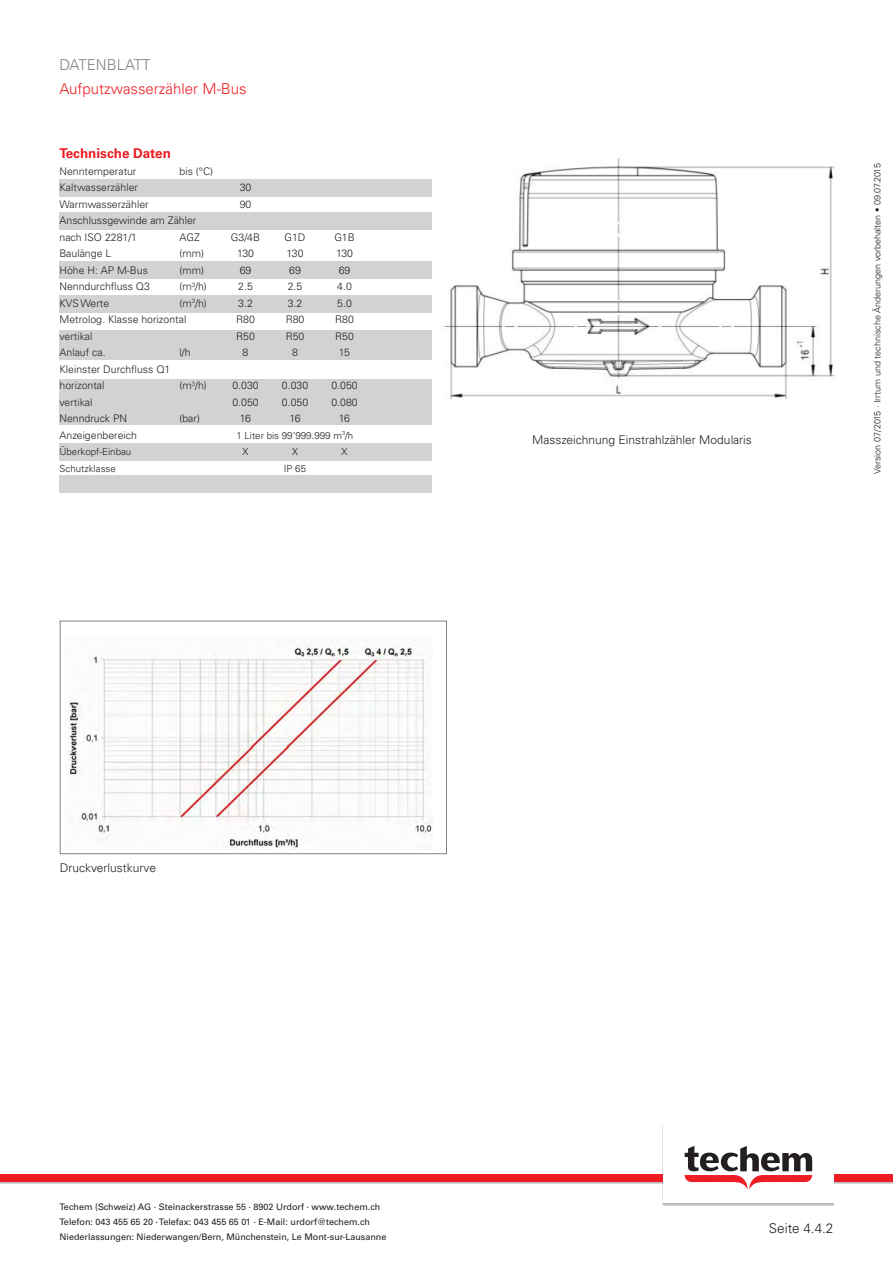
<style>
.page{position:relative;width:893px;height:1263px;background:#fff}
.page>*{position:absolute;margin:0;border:0;box-sizing:border-box;transform-origin:0 0}
.t1{font:300 15px "Univers LT Pro 45";color:#ee1d23}
.t2{font:300 15px "Univers LT Pro 45";color:#808285}
.t3{font:700 13.5px "Univers LT Pro 65";color:#ee1d23}
.t4{font:300 13.5px "Univers LT Pro 45";color:#231f20}
.t5{font:300 12px "Univers LT Pro 45";color:#231f20}
.t6{font:300 10.5px "Univers LT Pro 45";color:#231f20}
.t7{font:300 9.75px "Univers LT Pro 45";color:#231f20}
.t8{font:9px "Univers LT Pro 55 Roman";color:#231f20}
.t9{font:300 9px "Univers LT Pro 45";color:#231f20}
</style>
<div class="page">
<div style="left:0;top:1175px;width:893px;height:9px;background:#bfbdbe"></div>
<div style="left:0;top:1175px;width:893px;height:7px;background:#ee1d23"></div>
<div style="left:662px;top:1125px;width:172px;height:80px;background:#bdbcbc"></div>
<div style="left:663px;top:1124px;width:170px;height:79px;background:#fff"></div>
<svg style="left:685px;top:1146px;width:127px;height:43px"></svg>
<div style="left:60px;top:476px;width:372px;height:17px;background:#d1d2d4"></div>
<div style="left:60px;top:443px;width:372px;height:17px;background:#d1d2d4"></div>
<img style="left:65px;top:638px;width:367px;height:211px">
<div style="left:60px;top:621px;width:387px;height:233px;border:1px solid #808285"></div>
<div style="left:60px;top:379px;width:372px;height:46px;background:#d1d2d4"></div>
<div style="left:60px;top:330px;width:372px;height:30px;background:#d1d2d4"></div>
<div style="left:60px;top:295px;width:372px;height:17px;background:#d1d2d4"></div>
<div style="left:60px;top:261px;width:372px;height:17px;background:#d1d2d4"></div>
<div style="left:60px;top:179px;width:372px;height:17px;background:#d1d2d4"></div>
<div style="left:60px;top:212px;width:372px;height:17px;background:#d1d2d4"></div>
<img style="left:444px;top:158px;width:391px;height:241px">
<h1 class="t2" style="left:60px;top:56px;width:93px">DATENBLATT</h1>
<p class="t1" style="left:60px;top:80px;width:189px">Aufputzwasserzähler M-Bus</p>
<p class="t3" style="left:60px;top:145px;width:113px">Technische Daten</p>
<p class="t6" style="left:60px;top:164px;width:78px">Nenntemperatur</p>
<p class="t6" style="left:180px;top:164px;width:35px">bis (°C)</p>
<p class="t6" style="left:60px;top:181px;width:80px">Kaltwasserzähler</p>
<p class="t6" style="left:240px;top:181px;width:13px">30</p>
<p class="t6" style="left:60px;top:197px;width:91px">Warmwasserzähler</p>
<p class="t6" style="left:240px;top:197px;width:13px">90</p>
<p class="t6" style="left:60px;top:214px;width:138px">Anschlussgewinde am Zähler</p>
<p class="t6" style="left:60px;top:230px;width:79px">nach ISO 2281/1</p>
<p class="t6" style="left:180px;top:230px;width:22px">AGZ</p>
<p class="t6" style="left:231px;top:230px;width:31px">G3/4B</p>
<p class="t6" style="left:285px;top:230px;width:22px">G1D</p>
<p class="t6" style="left:334px;top:230px;width:22px">G1B</p>
<p class="t6" style="left:60px;top:247px;width:53px">Baulänge L</p>
<p class="t6" style="left:180px;top:247px;width:26px">(mm)</p>
<p class="t6" style="left:237px;top:247px;width:18px">130</p>
<p class="t6" style="left:287px;top:247px;width:18px">130</p>
<p class="t6" style="left:336px;top:247px;width:18px">130</p>
<p class="t6" style="left:60px;top:263px;width:90px">Höhe H: AP M-Bus</p>
<p class="t6" style="left:180px;top:263px;width:26px">(mm)</p>
<p class="t6" style="left:240px;top:263px;width:13px">69</p>
<p class="t6" style="left:289px;top:263px;width:13px">69</p>
<p class="t6" style="left:339px;top:263px;width:13px">69</p>
<p class="t6" style="left:60px;top:280px;width:92px">Nenndurchfluss Q3</p>
<p class="t6" style="left:180px;top:280px;width:29px">(m<sup>3</sup>/h)</p>
<p class="t6" style="left:238px;top:280px;width:16px">2.5</p>
<p class="t6" style="left:288px;top:280px;width:16px">2.5</p>
<p class="t6" style="left:337px;top:280px;width:16px">4.0</p>
<p class="t6" style="left:60px;top:296px;width:51px">KVS Werte</p>
<p class="t6" style="left:180px;top:296px;width:29px">(m<sup>3</sup>/h)</p>
<p class="t6" style="left:238px;top:296px;width:16px">3.2</p>
<p class="t6" style="left:288px;top:296px;width:16px">3.2</p>
<p class="t6" style="left:337px;top:296px;width:16px">5.0</p>
<p class="t6" style="left:60px;top:313px;width:128px">Metrolog. Klasse horizontal</p>
<p class="t6" style="left:236px;top:313px;width:20px">R80</p>
<p class="t6" style="left:286px;top:313px;width:20px">R80</p>
<p class="t6" style="left:335px;top:313px;width:20px">R80</p>
<p class="t6" style="left:60px;top:329px;width:35px">vertikal</p>
<p class="t6" style="left:236px;top:329px;width:20px">R50</p>
<p class="t6" style="left:286px;top:329px;width:20px">R50</p>
<p class="t6" style="left:335px;top:329px;width:20px">R50</p>
<p class="t6" style="left:60px;top:346px;width:48px">Anlauf ca.</p>
<p class="t6" style="left:180px;top:346px;width:13px">l/h</p>
<p class="t6" style="left:243px;top:346px;width:7px">8</p>
<p class="t6" style="left:292px;top:346px;width:7px">8</p>
<p class="t6" style="left:339px;top:346px;width:13px">15</p>
<p class="t6" style="left:60px;top:362px;width:112px">Kleinster Durchfluss Q1</p>
<p class="t6" style="left:60px;top:379px;width:46px">horizontal</p>
<p class="t6" style="left:180px;top:379px;width:29px">(m<sup>3</sup>/h)</p>
<p class="t6" style="left:232px;top:379px;width:28px">0.030</p>
<p class="t6" style="left:282px;top:379px;width:28px">0.030</p>
<p class="t6" style="left:331px;top:379px;width:28px">0.050</p>
<p class="t6" style="left:60px;top:395px;width:35px">vertikal</p>
<p class="t6" style="left:232px;top:395px;width:28px">0.050</p>
<p class="t6" style="left:282px;top:395px;width:28px">0.050</p>
<p class="t6" style="left:331px;top:395px;width:28px">0.080</p>
<p class="t6" style="left:60px;top:412px;width:69px">Nenndruck PN</p>
<p class="t6" style="left:180px;top:412px;width:22px">(bar)</p>
<p class="t6" style="left:240px;top:412px;width:13px">16</p>
<p class="t6" style="left:289px;top:412px;width:13px">16</p>
<p class="t6" style="left:339px;top:412px;width:13px">16</p>
<p class="t6" style="left:60px;top:428px;width:79px">Anzeigenbereich</p>
<p class="t7" style="left:236px;top:429px;width:118px">1 Liter bis 99‘999.999 m<sup>3</sup>/h</p>
<p class="t7" style="left:60px;top:446px;width:73px">Überkopf-Einbau</p>
<p class="t7" style="left:243px;top:446px;width:7px">X</p>
<p class="t7" style="left:292px;top:446px;width:7px">X</p>
<p class="t7" style="left:342px;top:446px;width:7px">X</p>
<p class="t7" style="left:60px;top:462px;width:58px">Schutzklasse</p>
<p class="t7" style="left:284px;top:462px;width:24px">IP 65</p>
<p class="t5" style="left:532px;top:433px;width:221px">Masszeichnung Einstrahlzähler Modularis</p>
<p class="t9" style="left:872px;top:474px;width:312px;rotate:-90deg">Version 07/2015 · Irrtum und technische Änderungen vorbehalten • 09.07.2015</p>
<p class="t5" style="left:60px;top:860px;width:98px">Druckverlustkurve</p>
<p class="t8" style="left:60px;top:1201px;width:322px">Techem (Schweiz) AG · Steinackerstrasse 55 · 8902 Urdorf · www.techem.ch</p>
<p class="t8" style="left:60px;top:1216px;width:312px">Telefon: 043 455 65 20 · Telefax: 043 455 65 01 · E-Mail: urdorf@techem.ch</p>
<p class="t8" style="left:60px;top:1231px;width:328px">Niederlassungen: Niederwangen/Bern, Münchenstein, Le Mont-sur-Lausanne</p>
<p class="t4" style="left:769px;top:1220px;width:66px">Seite 4.4.2</p>
</div>
